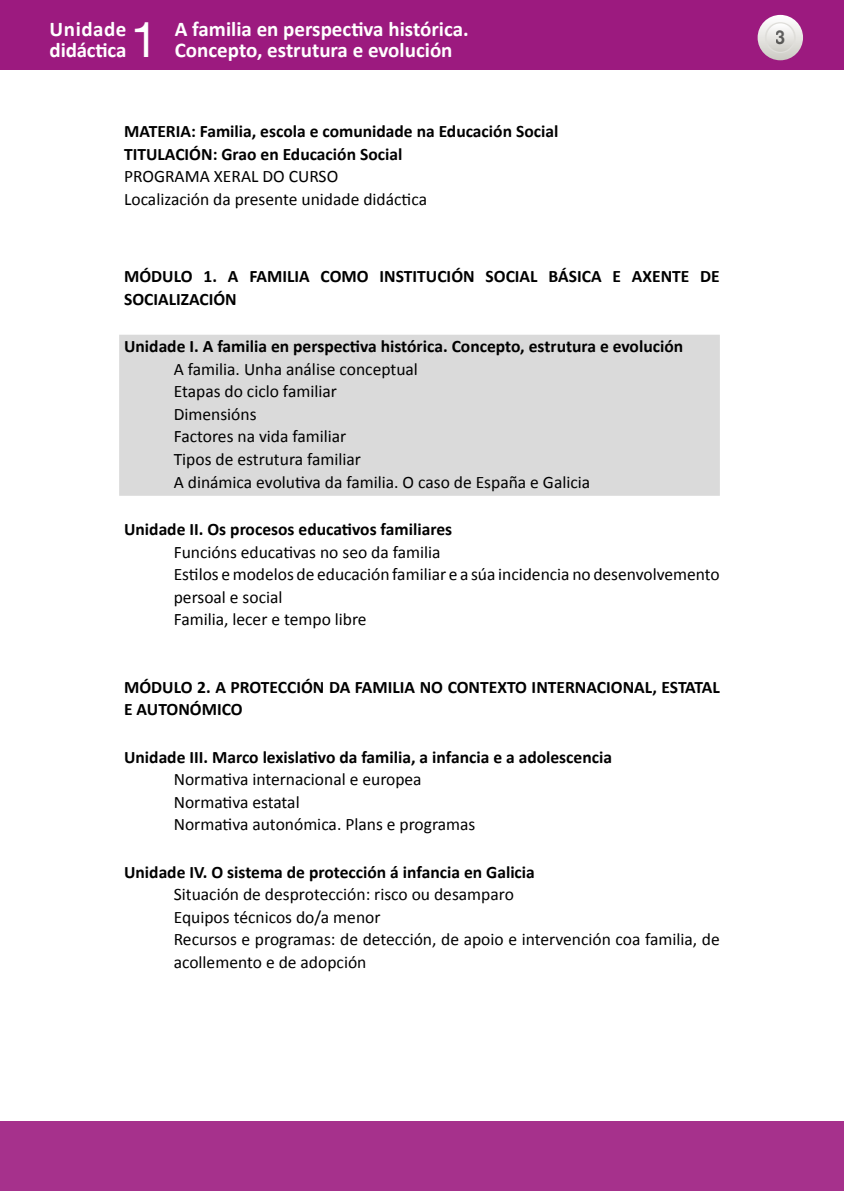
<style>
.page{position:relative;width:844px;height:1191px;background:#fff}
.page>*{position:absolute;margin:0;border:0;box-sizing:border-box;transform-origin:0 0}
.t1{font:49px "Helvetica Neue LT Std";color:#fff}
.t2{font:700 21px/21px "Calibri";color:#fff}
.t3{font:700 19.25px "Helvetica Neue LT Std";color:#000;scale:.9 1}
.CONTENIDO_del_BLOQU{font:17.5px/22.6px "Calibri";color:#000}
.UNIDADE_-_BLOQUE{font:700 17.5px/22.6px "Calibri";color:#000}
.MATERIA-TITULACION{font:700 17.5px "Calibri";color:#000}
.UNIDAD_DESTACADA{font:700 17.5px "Calibri";color:#000}
.PROGRAMA_CURSO{font:17.5px "Calibri";color:#000}
</style>
<div class="page">
<div style="left:0;top:0;width:843px;height:69px;background:#9c1a7f"></div>
<svg style="left:757px;top:15px;width:45px;height:45px"></svg>
<svg style="left:765px;top:23px;width:29px;height:29px"></svg>
<div style="left:764px;top:22px;width:31px;height:31px;border:1px solid #dfdeda;border-radius:50%"></div>
<div style="left:0;top:1121px;width:843px;height:70px;background:#a6318c"></div>
<div style="left:119px;top:335px;width:600px;height:161px;background:#dadada"></div>
<p class="t2" style="left:50px;top:19px;width:78px">Unidade didáctica</p>
<h1 class="t1" style="left:131px;top:11px;width:29px">1</h1>
<p class="t2" style="left:175px;top:19px;width:295px">A familia en perspectiva histórica.<br>Concepto, estrutura e evolución</p>
<p class="t3" style="left:775px;top:26px;width:12px">3</p>
<p class="MATERIA-TITULACION" style="left:124px;top:120px;width:435px">MATERIA: Familia, escola e comunidade na Educación Social</p>
<p class="MATERIA-TITULACION" style="left:124px;top:143px;width:280px">TITULACIÓN: Grao en Educación Social</p>
<p class="PROGRAMA_CURSO" style="left:124px;top:165px;width:215px">PROGRAMA XERAL DO CURSO</p>
<p class="PROGRAMA_CURSO" style="left:124px;top:188px;width:304px">Localización da presente unidade didáctica</p>
<p class="UNIDADE_-_BLOQUE" style="left:124px;top:265px;width:597px">MÓDULO 1. A FAMILIA COMO INSTITUCIÓN SOCIAL BÁSICA E AXENTE DE<br>SOCIALIZACIÓN</p>
<p class="UNIDAD_DESTACADA" style="left:124px;top:335px;width:560px">Unidade I. A familia en perspectiva histórica. Concepto, estrutura e evolución</p>
<p class="CONTENIDO_del_BLOQU" style="left:174px;top:357px;width:246px">A familia. Unha análise conceptual</p>
<p class="CONTENIDO_del_BLOQU" style="left:174px;top:380px;width:165px">Etapas do ciclo familiar</p>
<p class="CONTENIDO_del_BLOQU" style="left:174px;top:403px;width:84px">Dimensións</p>
<p class="CONTENIDO_del_BLOQU" style="left:174px;top:425px;width:174px">Factores na vida familiar</p>
<p class="CONTENIDO_del_BLOQU" style="left:174px;top:448px;width:189px">Tipos de estrutura familiar</p>
<p class="CONTENIDO_del_BLOQU" style="left:174px;top:470px;width:418px">A dinámica evolutiva da familia. O caso de España e Galicia</p>
<p class="UNIDADE_-_BLOQUE" style="left:124px;top:518px;width:329px">Unidade II. Os procesos educativos familiares</p>
<p class="CONTENIDO_del_BLOQU" style="left:174px;top:540px;width:268px">Funcións educativas no seo da familia</p>
<p class="CONTENIDO_del_BLOQU" style="left:174px;top:563px;width:547px">Estilos e modelos de educación familiar e a súa incidencia no desenvolvemento persoal e social</p>
<p class="CONTENIDO_del_BLOQU" style="left:174px;top:608px;width:194px">Familia, lecer e tempo libre</p>
<p class="UNIDADE_-_BLOQUE" style="left:124px;top:675px;width:597px">MÓDULO 2. A PROTECCIÓN DA FAMILIA NO CONTEXTO INTERNACIONAL, ESTATAL<br>E AUTONÓMICO</p>
<p class="UNIDADE_-_BLOQUE" style="left:124px;top:745px;width:489px">Unidade III. Marco lexislativo da familia, a infancia e a adolescencia</p>
<p class="CONTENIDO_del_BLOQU" style="left:174px;top:768px;width:249px">Normativa internacional e europea</p>
<p class="CONTENIDO_del_BLOQU" style="left:174px;top:790px;width:127px">Normativa estatal</p>
<p class="CONTENIDO_del_BLOQU" style="left:174px;top:813px;width:303px">Normativa autonómica. Plans e programas</p>
<p class="UNIDADE_-_BLOQUE" style="left:124px;top:860px;width:412px">Unidade IV. O sistema de protección á infancia en Galicia</p>
<p class="CONTENIDO_del_BLOQU" style="left:174px;top:883px;width:341px">Situación de desprotección: risco ou desamparo</p>
<p class="CONTENIDO_del_BLOQU" style="left:174px;top:905px;width:208px">Equipos técnicos do/a menor</p>
<p class="CONTENIDO_del_BLOQU" style="left:174px;top:928px;width:547px">Recursos e programas: de detección, de apoio e intervención coa familia, de acollemento e de adopción</p>
</div>
